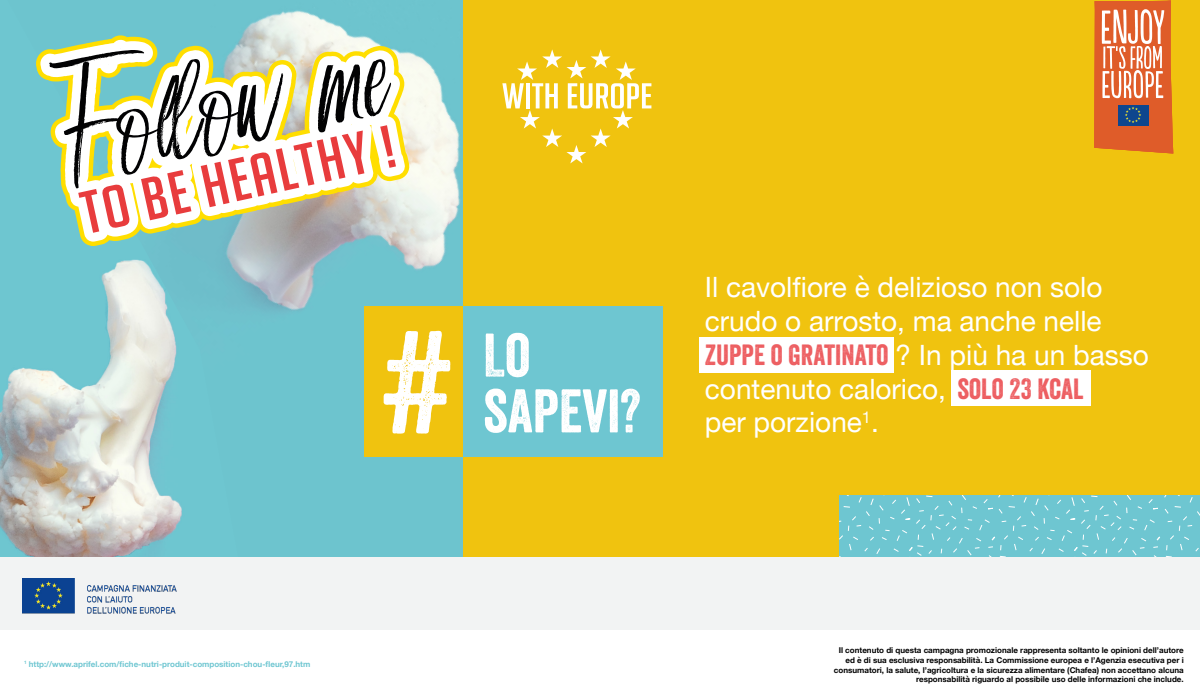
<style>
.page{position:relative;width:1200px;height:700px;background:#fff}
.page>*{position:absolute;margin:0;border:0;box-sizing:border-box;transform-origin:0 0}
.t1{font:141.4px "Veneer";color:#fff}
.t2{font:59.5px "Veneer";color:#fff}
.t3{font:28.4px "Veneer";color:#ed5e61}
.t4{font:28px/33.6px "Helvetica Neue";color:#fff}
.t5{font:700 8px/9.6px "Helvetica Neue";color:#000;text-align:right}
.t6{font:700 8px "Helvetica Neue";color:#6ec6d1}
.s1{font-family:"Helvetica Neue";font-size:28px;color:#fff}
.s2{font-family:"Veneer";font-size:28.4px;color:#ed5e61}
</style>
<div class="page">
<img style="left:242px;top:0;width:221px;height:557px">
<div style="left:463px;top:0;width:737px;height:611px;background:#f0c30f"></div>
<img style="left:0;top:0;width:242px;height:557px">
<svg style="left:840px;top:495px;width:156px;height:62px;background:#73c7d2"></svg>
<svg style="left:996px;top:495px;width:157px;height:62px;background:#72c7d2"></svg>
<div style="left:1153px;top:495px;width:47px;height:62px;background:#6ec6d1"></div>
<svg style="left:502px;top:49px;width:149px;height:114px"></svg>
<svg style="left:35px;top:35px;width:376px;height:211px;background:#9ecec7"></svg>
<svg style="left:40px;top:39px;width:366px;height:203px"></svg>
<svg style="left:49px;top:49px;width:342px;height:140px"></svg>
<svg style="left:78px;top:184px;width:52px;height:49px"></svg>
<svg style="left:141px;top:170px;width:50px;height:50px"></svg>
<svg style="left:201px;top:131px;width:163px;height:76px"></svg>
<svg style="left:380px;top:125px;width:16px;height:43px"></svg>
<svg style="left:1094px;top:0;width:79px;height:154px;background:#da7b51"></svg>
<div style="left:364px;top:307px;width:99px;height:150px;background:#f0c30f"></div>
<div style="left:463px;top:307px;width:199px;height:150px;background:#6ec6d1"></div>
<div style="left:0;top:557px;width:1200px;height:73px;background:#f2f3f3"></div>
<img style="left:23px;top:578px;width:154px;height:36px">
<div style="left:699px;top:337px;width:194px;height:36px;background:#fff"></div>
<div style="left:952px;top:371px;width:139px;height:35px;background:#fff"></div>
<h1 class="t1" style="left:384px;top:296px;width:67px">#</h1>
<h2 class="t2" style="left:483px;top:319px;width:49px">LO</h2>
<h2 class="t2" style="left:483px;top:375px;width:159px">SAPEVI?</h2>
<h3 class="t4" style="left:705px;top:272px;width:399px">Il cavolfiore è delizioso non solo crudo o arrosto, ma anche nelle</h3>
<h3 class="t3" style="left:705px;top:337px;width:445px">ZUPPE O GRATINATO <span class="s1">? In più ha un basso</span></h3>
<h3 class="t4" style="left:705px;top:374px;width:380px">contenuto calorico, <span class="s2">SOLO 23 KCAL </span>per porzione<sup>1</sup>.</h3>
<p class="t6" style="left:24px;top:658px;width:288px"><sup>1</sup> http://www.aprifel.com/fiche-nutri-produit-composition-chou-fleur,97.htm</p>
<p class="t5" style="left:834px;top:646px;width:351px">Il contenuto di questa campagna promozionale rappresenta soltanto le opinioni dell’autore ed è di sua esclusiva responsabilità. La Commissione europea e l’Agenzia esecutiva per i consumatori, la salute, l’agricoltura e la sicurezza alimentare (Chafea) non accettano alcuna responsabilità riguardo al possibile uso delle informazioni che include.</p>
</div>
